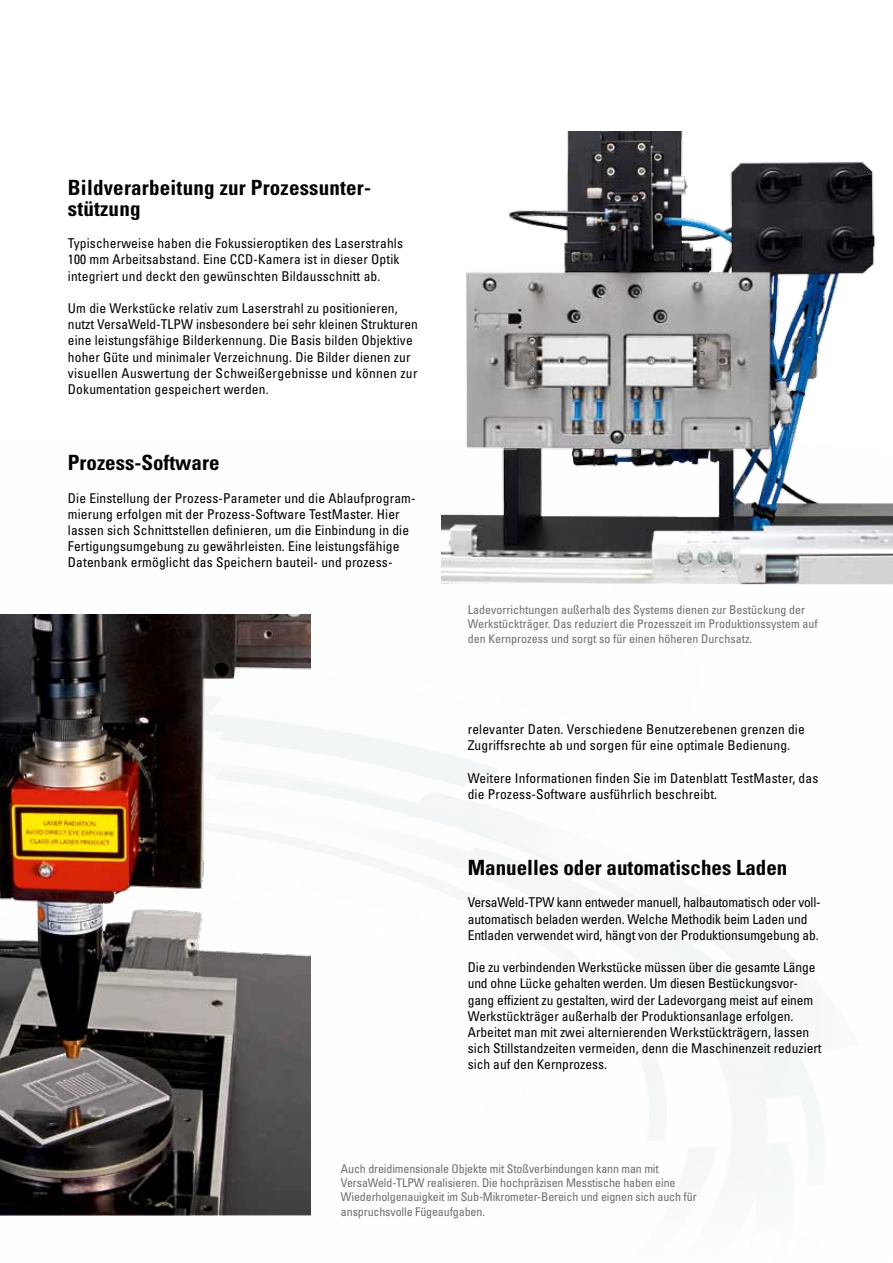
<style>
.page{position:relative;width:893px;height:1263px;background:#fff}
.page>*{position:absolute;margin:0;border:0;box-sizing:border-box;transform-origin:0 0}
.t1{font:700 condensed 21px/21px "Univers";color:#000}
.t2{font:condensed 13.5px/16.2px "Univers";letter-spacing:.01em;color:#000}
.t3{font:condensed 13.5px/16.2px "Univers";letter-spacing:-.01em;color:#000}
.t4{font:condensed 12px/14.4px "Univers";letter-spacing:-.01em;color:#6e6e6e}
</style>
<div class="page">
<img style="left:310px;top:614px;width:507px;height:602px">
<img style="left:0;top:614px;width:310px;height:602px">
<img style="left:441px;top:131px;width:452px;height:454px">
<h1 class="t1" style="left:68px;top:176px;width:305px">Bildverarbeitung zur Prozessunter&shy;stützung</h1>
<p class="t2" style="left:68px;top:235px;width:337px">Typischerweise haben die Fokussieroptiken des Laserstrahls<br>100 mm Arbeitsabstand. Eine CCD-Kamera ist in dieser Optik integriert und deckt den gewünschten Bildausschnitt ab.</p>
<p class="t2" style="left:68px;top:300px;width:352px">Um die Werkstücke relativ zum Laserstrahl zu positionieren, nutzt VersaWeld-TLPW insbesondere bei sehr kleinen Strukturen eine leistungsfähige Bilderkennung. Die Basis bilden Objektive hoher Güte und minimaler Verzeichnung. Die Bilder dienen zur visuellen Auswertung der Schweißergebnisse und können zur Dokumentation gespeichert werden.</p>
<h1 class="t1" style="left:68px;top:452px;width:153px">Prozess-Software</h1>
<p class="t2" style="left:68px;top:489px;width:349px">Die Einstellung der Prozess-Parameter und die Ablaufprogram&shy;mierung erfolgen mit der Prozess-Software TestMaster. Hier lassen sich Schnittstellen definieren, um die Einbindung in die Fertigungsumgebung zu gewährleisten. Eine leistungsfähige Datenbank ermöglicht das Speichern bauteil- und prozess-</p>
<p class="t4" style="left:468px;top:602px;width:352px">Ladevorrichtungen außerhalb des Systems dienen zur Bestückung der<br>Werkstückträger. Das reduziert die Prozesszeit im Produktionssystem auf den Kernprozess und sorgt so für einen höheren Durchsatz.</p>
<p class="t2" style="left:468px;top:721px;width:339px">relevanter Daten. Verschiedene Benutzerebenen grenzen die<br>Zugriffsrechte ab und sorgen für eine optimale Bedienung.</p>
<p class="t2" style="left:468px;top:769px;width:352px">Weitere Informationen finden Sie im Datenblatt TestMaster, das die Prozess-Software ausführlich beschreibt.</p>
<h1 class="t1" style="left:468px;top:857px;width:321px">Manuelles oder automatisches Laden</h1>
<p class="t3" style="left:468px;top:894px;width:354px">VersaWeld-TPW kann entweder manuell, halbautomatisch oder voll&shy;automatisch beladen werden. Welche Methodik beim Laden und<br>Entladen verwendet wird, hängt von der Produktionsumgebung ab.</p>
<p class="t2" style="left:468px;top:959px;width:355px">Die zu verbindenden Werkstücke müssen über die gesamte Länge und ohne Lücke gehalten werden. Um diesen Bestückungsvor&shy;gang effizient zu gestalten, wird der Ladevorgang meist auf einem Werkstückträger außerhalb der Produktionsanlage erfolgen.<br>Arbeitet man mit zwei alternierenden Werkstückträgern, lassen sich Stillstandzeiten vermeiden, denn die Maschinenzeit reduziert sich auf den Kernprozess.</p>
<p class="t4" style="left:341px;top:1161px;width:357px">Auch dreidimensionale Objekte mit Stoßverbindungen kann man mit VersaWeld-TLPW realisieren. Die hochpräzisen Messtische haben eine Wiederholgenauigkeit im Sub-Mikrometer-Bereich und eignen sich auch für anspruchsvolle Fügeaufgaben.</p>
</div>
